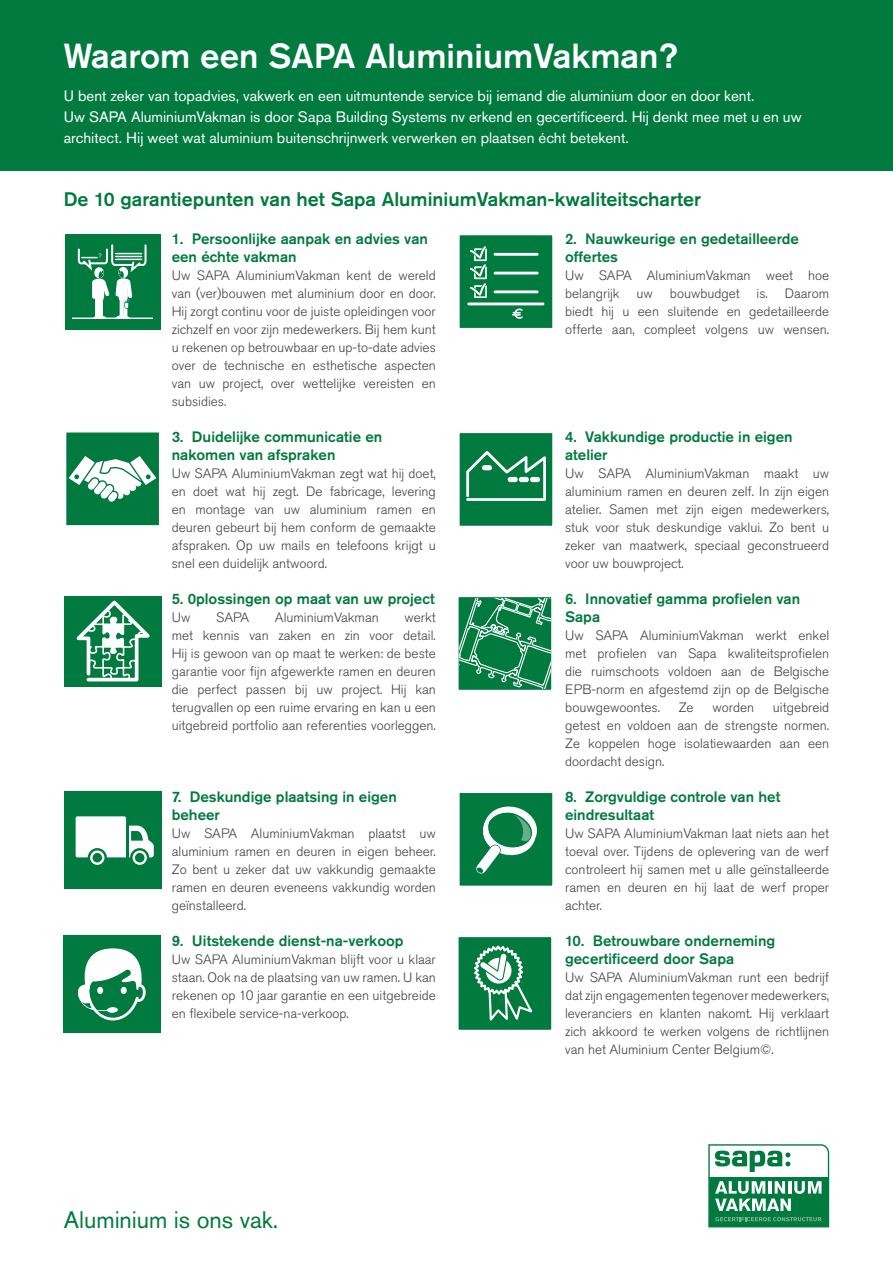
<style>
.page{position:relative;width:893px;height:1263px;background:#fff}
.page>*{position:absolute;margin:0;border:0;box-sizing:border-box;transform-origin:0 0}
.t1{font:500 34.5px "Akzidenz Grotesk Pro";color:#fff}
.t2{font:23.7px "Akzidenz Grotesk Pro";color:#007a3e}
.t3{font:500 19.5px "Akzidenz Grotesk Pro";color:#007a3e}
.t4{font:500 15px/18px "Akzidenz Grotesk Pro";color:#007a3e}
.t5{font:15px/21px "Akzidenz Grotesk Pro";color:#fff}
.t6{font:300 13.5px/18px "Akzidenz Grotesk Pro";color:#414042;text-align:justify}
.t7{font:300 6.6px "Akzidenz Grotesk Pro";color:#fff}
</style>
<div class="page">
<div style="left:0;top:0;width:893px;height:171px;background:#007a3e"></div>
<div style="left:456px;top:935px;width:98px;height:97px;background:#007a3e;border:3px solid #fff"></div>
<svg style="left:474px;top:945px;width:59px;height:76px"></svg>
<div style="left:64px;top:936px;width:97px;height:97px;background:#007a3e"></div>
<svg style="left:77px;top:948px;width:69px;height:73px"></svg>
<div style="left:457px;top:790px;width:98px;height:98px;background:#007a3e;border:3px solid #fff"></div>
<svg style="left:476px;top:806px;width:61px;height:68px"></svg>
<svg style="left:64px;top:791px;width:98px;height:98px"></svg>
<hr style="left:126px;top:823px;width:3px;height:37px;background:#007a3e">
<div style="left:457px;top:431px;width:98px;height:97px;background:#007a3e;border:3px solid #fff"></div>
<svg style="left:466px;top:451px;width:80px;height:50px"></svg>
<div style="left:508px;top:477px;width:10px;height:5px;background:#fff;border-radius:3px"></div>
<div style="left:519px;top:477px;width:10px;height:5px;background:#fff;border-radius:3px"></div>
<div style="left:530px;top:477px;width:10px;height:5px;background:#fff;border-radius:3px"></div>
<div style="left:482px;top:465px;width:10px;height:5px;background:#fff;border-radius:3px"></div>
<svg style="left:458px;top:597px;width:94px;height:93px"></svg>
<svg style="left:460px;top:597px;width:90px;height:91px;background:#2b905e"></svg>
<div style="left:64px;top:596px;width:97px;height:90px;background:#007a3e"></div>
<svg style="left:76px;top:600px;width:74px;height:82px"></svg>
<svg style="left:65px;top:234px;width:96px;height:96px;background:#2a905e"></svg>
<svg style="left:459px;top:235px;width:94px;height:93px;background:#208b56"></svg>
<div style="left:64px;top:430px;width:97px;height:98px;background:#007a3e;border:3px solid #fff"></div>
<svg style="left:69px;top:456px;width:87px;height:46px"></svg>
<svg style="left:708px;top:1144px;width:121px;height:83px"></svg>
<h1 class="t1" style="left:64px;top:34px;width:616px">Waarom een SAPA AluminiumVakman?</h1>
<p class="t5" style="left:64px;top:86px;width:739px">U bent zeker van topadvies, vakwerk en een uitmuntende service bij iemand die aluminium door en door kent.<br>Uw SAPA AluminiumVakman is door Sapa Building Systems nv erkend en gecertificeerd. Hij denkt mee met u en uw architect. Hij weet wat aluminium buitenschrijnwerk verwerken en plaatsen écht betekent.</p>
<h3 class="t3" style="left:64px;top:187px;width:639px">De 10 garantiepunten van het Sapa AluminiumVakman-kwaliteitscharter</h3>
<p class="t4" style="left:565px;top:229px;width:235px">2. Nauwkeurige en gedetailleerde offertes</p>
<p class="t6" style="left:565px;top:266px;width:266px">Uw SAPA AluminiumVakman weet hoe belangrijk uw bouwbudget is. Daarom biedt hij u een sluitende en gedetailleerde offerte aan, compleet volgens uw wensen.</p>
<p class="t4" style="left:172px;top:229px;width:258px">1. Persoonlijke aanpak en advies van een échte vakman</p>
<p class="t6" style="left:172px;top:266px;width:266px">Uw SAPA AluminiumVakman kent de wereld van (ver)bouwen met aluminium door en door.<br>Hij zorgt continu voor de juiste opleidingen voor zichzelf en voor zijn medewerkers. Bij hem kunt u rekenen op betrouwbaar en up-to-date advies over de technische en esthetische aspecten van uw project, over wettelijke vereisten en subsidies.</p>
<p class="t4" style="left:172px;top:427px;width:212px">3. Duidelijke communicatie en nakomen van afspraken</p>
<p class="t6" style="left:172px;top:464px;width:266px">Uw SAPA AluminiumVakman zegt wat hij doet, en doet wat hij zegt. De fabricage, levering en montage van uw aluminium ramen en deuren gebeurt bij hem conform de gemaakte afspraken. Op uw mails en telefoons krijgt u snel een duidelijk antwoord.</p>
<p class="t4" style="left:172px;top:589px;width:264px">5. 0plossingen op maat van uw project</p>
<p class="t6" style="left:172px;top:608px;width:20px">Uw</p>
<p class="t6" style="left:216px;top:608px;width:34px">SAPA</p>
<p class="t6" style="left:275px;top:608px;width:105px">AluminiumVakman</p>
<p class="t7" style="left:98px;top:252px;width:5px">?</p>
<p class="t4" style="left:565px;top:427px;width:229px">4. Vakkundige productie in eigen atelier</p>
<p class="t6" style="left:565px;top:464px;width:266px">Uw SAPA AluminiumVakman maakt uw aluminium ramen en deuren zelf. In zijn eigen atelier. Samen met zijn eigen medewerkers, stuk voor stuk deskundige vaklui. Zo bent u zeker van maatwerk, speciaal geconstrueerd voor uw bouwproject.</p>
<p class="t4" style="left:565px;top:589px;width:237px">6. Innovatief gamma profielen van<br>Sapa</p>
<p class="t6" style="left:565px;top:626px;width:266px">Uw SAPA AluminiumVakman werkt enkel met profielen van Sapa kwaliteitsprofielen die ruimschoots voldoen aan de Belgische EPB-norm en afgestemd zijn op de Belgische bouwgewoontes.</p>
<p class="t6" style="left:172px;top:608px;width:266px;text-indent:233px">werkt met kennis van zaken en zin voor detail.<br>Hij is gewoon van op maat te werken: de beste garantie voor fijn afgewerkte ramen en deuren die perfect passen bij uw project. Hij kan terugvallen op een ruime ervaring en kan u een uitgebreid portfolio aan referenties voorleggen.</p>
<p class="t6" style="left:565px;top:698px;width:266px;text-indent:208px">uitgebreid getest en voldoen aan de strengste normen.<br>Ze koppelen hoge isolatiewaarden aan een doordacht design.</p>
<p class="t4" style="left:565px;top:787px;width:217px">8. Zorgvuldige controle van het eindresultaat</p>
<p class="t6" style="left:565px;top:824px;width:266px">Uw SAPA AluminiumVakman laat niets aan het toeval over. Tijdens de oplevering van de werf controleert hij samen met u alle geïnstalleerde ramen en deuren en hij laat de werf proper achter.</p>
<p class="t4" style="left:565px;top:931px;width:212px">10. Betrouwbare onderneming gecertificeerd door Sapa</p>
<p class="t6" style="left:565px;top:968px;width:266px">Uw SAPA AluminiumVakman runt een bedrijf dat zijn engagementen tegenover medewerkers, leveranciers en klanten nakomt. Hij verklaart zich akkoord te werken volgens de richtlijnen van het Aluminium Center Belgium©.</p>
<p class="t6" style="left:679px;top:698px;width:16px">Ze</p>
<p class="t6" style="left:712px;top:698px;width:43px">worden</p>
<p class="t4" style="left:172px;top:787px;width:226px">7. Deskundige plaatsing in eigen beheer</p>
<p class="t6" style="left:172px;top:824px;width:266px">Uw SAPA AluminiumVakman plaatst uw aluminium ramen en deuren in eigen beheer.<br>Zo bent u zeker dat uw vakkundig gemaakte ramen en deuren eveneens vakkundig worden geïnstalleerd.</p>
<p class="t4" style="left:172px;top:931px;width:233px">9. Uitstekende dienst-na-verkoop</p>
<p class="t6" style="left:172px;top:950px;width:266px">Uw SAPA AluminiumVakman blijft voor u klaar staan. Ook na de plaatsing van uw ramen. U kan rekenen op 10 jaar garantie en een uitgebreide en flexibele service-na-verkoop.</p>
<h2 class="t2" style="left:64px;top:1204px;width:216px">Aluminium is ons vak.</h2>
</div>
